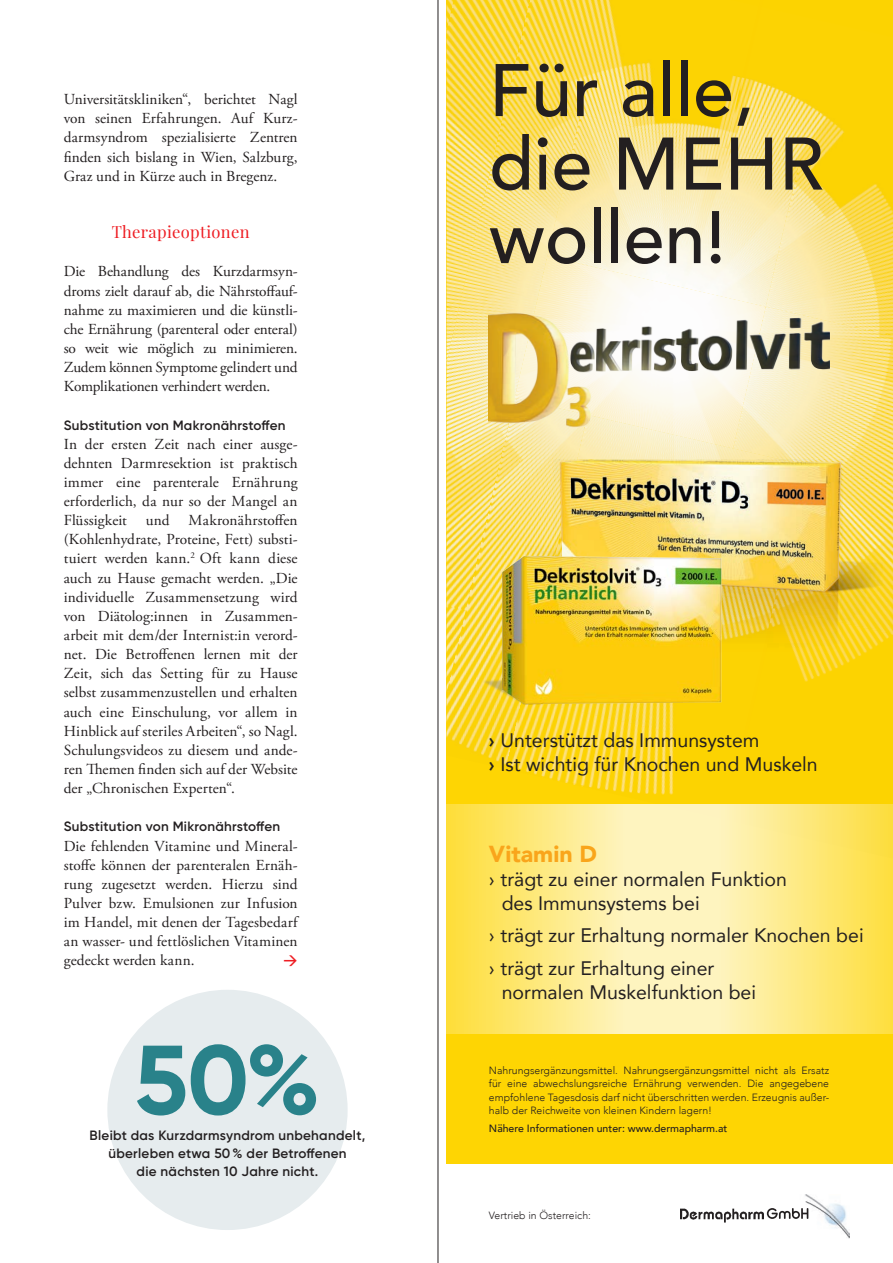
<style>
.page{position:relative;width:893px;height:1263px;background:#fff}
.page>*{position:absolute;margin:0;border:0;box-sizing:border-box;transform-origin:0 0}
.Fließtext{font:700 97.8px "Gilroy";color:#29828a}
.t1{font:500 73.5px/73.5px "Avenir";color:#231f20}
.t2{font:900 23.1px "Avenir";color:#f9a51b}
.t3{font:19.5px/24px "Avenir";color:#231f20}
.t4{font:500 18px "Gilroy";color:#ee1d23}
.Zwischentitel_Playfair{font:16.5px "Playfair Display";letter-spacing:.02em;color:#ee1d23}
.Fließtext-2{font:15.3px/19.2px "Adobe Garamond Pro";color:#231f20;text-align:justify}
.Zwischentitel_Gilroy_Semibold{font:600 13.5px "Gilroy";letter-spacing:.02em;color:#231f20}
.t5{font:300 10.5px/13.5px "Avenir";color:#231f20;text-align:justify}
.t6{font:500 10.5px "Avenir";color:#231f20}
.s1{font-weight:800}
</style>
<div class="page">
<div style="left:107px;top:990px;width:241px;height:240px;background:#e6ecee;border-radius:50%"></div>
<hr style="left:438px;top:0;width:1px;height:1263px;background:#231f20">
<div style="left:446px;top:0;width:447px;height:1163px;background:#fed503"></div>
<img style="left:446px;top:0;width:61px;height:97px">
<img style="left:446px;top:0;width:8px;height:31px">
<img style="left:759px;top:82px;width:85px;height:83px">
<img style="left:507px;top:0;width:252px;height:114px">
<img style="left:799px;top:165px;width:94px;height:141px">
<img style="left:580px;top:114px;width:219px;height:188px">
<img style="left:446px;top:97px;width:134px;height:301px">
<img style="left:806px;top:306px;width:87px;height:159px">
<img style="left:514px;top:256px;width:252px;height:46px">
<img style="left:446px;top:307px;width:13px;height:56px">
<img style="left:882px;top:465px;width:11px;height:142px">
<img style="left:588px;top:430px;width:218px;height:29px">
<img style="left:446px;top:398px;width:142px;height:367px">
<img style="left:794px;top:607px;width:99px;height:75px">
<img style="left:506px;top:741px;width:168px;height:54px">
<svg style="left:446px;top:804px;width:447px;height:229px;background:#fdeb8a"></svg>
<img style="left:489px;top:302px;width:340px;height:128px">
<img style="left:680px;top:1208px;width:84px;height:15px">
<img style="left:805px;top:1194px;width:45px;height:44px">
<svg style="left:767px;top:1208px;width:41px;height:11px"></svg>
<img style="left:757px;top:618px;width:125px;height:34px">
<img style="left:520px;top:459px;width:362px;height:159px">
<img style="left:446px;top:520px;width:311px;height:221px">
<p class="Fließtext-2" style="left:64px;top:90px;width:235px">Universitätskliniken“, berichtet Nagl von seinen Erfahrungen. Auf Kurz&shy;darmsyndrom spezialisierte Zentren finden sich bislang in Wien, Salzburg, Graz und in Kürze auch in Bregenz.</p>
<p class="Zwischentitel_Playfair" style="left:112px;top:219px;width:139px">Therapieoptionen</p>
<p class="Fließtext-2" style="left:64px;top:262px;width:235px">Die Behandlung des Kurzdarmsyn&shy;droms zielt darauf ab, die Nährstoffauf&shy;nahme zu maximieren und die künstli&shy;che Ernährung (parenteral oder enteral) so weit wie möglich zu minimieren.<br>Zudem können Symptome gelindert und Komplikationen verhindert werden.</p>
<p class="Zwischentitel_Gilroy_Semibold" style="left:64px;top:416px;width:223px">Substitution von Makronährstoffen</p>
<p class="Fließtext-2" style="left:64px;top:435px;width:235px">In der ersten Zeit nach einer ausge&shy;dehnten Darmresektion ist praktisch immer eine parenterale Ernährung erforderlich, da nur so der Mangel an Flüssigkeit und Makronährstoffen (Kohlenhydrate, Proteine, Fett) substi&shy;tuiert werden kann.<sup>2</sup> Oft kann diese auch zu Hause gemacht werden. „Die individuelle Zusammensetzung wird von Diätolog:innen in Zusammen&shy;arbeit mit dem/der Internist:in verord&shy;net. Die Betroffenen lernen mit der Zeit, sich das Setting für zu Hause selbst zusammenzustellen und erhalten auch eine Einschulung, vor allem in Hinblick auf steriles Arbeiten“, so Nagl.<br>Schulungsvideos zu diesem und ande&shy;ren Themen finden sich auf der Website der „Chronischen Experten“.</p>
<p class="Zwischentitel_Gilroy_Semibold" style="left:64px;top:818px;width:218px">Substitution von Mikronährstoffen</p>
<p class="Fließtext-2" style="left:64px;top:836px;width:235px">Die fehlenden Vitamine und Mineral&shy;stoffe können der parenteralen Ernäh&shy;rung zugesetzt werden. Hierzu sind Pulver bzw. Emulsionen zur Infusion im Handel, mit denen der Tagesbedarf an wasser- und fettlöslichen Vitaminen gedeckt werden kann.</p>
<p class="t4" style="left:283px;top:949px;width:16px">→</p>
<p class="Fließtext" style="left:135px;top:1019px;width:187px">50%</p>
<p class="Zwischentitel_Gilroy_Semibold" style="left:108px;top:1145px;width:240px">überleben etwa 50 % der Betroffenen</p>
<p class="Zwischentitel_Gilroy_Semibold" style="left:137px;top:1163px;width:183px">die nächsten 10 Jahre nicht.</p>
<p class="Zwischentitel_Gilroy_Semibold" style="left:90px;top:1127px;width:277px">Bleibt das Kurzdarmsyndrom unbehandelt,</p>
<p class="t1" style="left:489px;top:50px;width:336px">Für alle, die MEHR wollen!</p>
<p class="t3" style="left:489px;top:727px;width:330px"><span class="s1">›</span> Unterstützt das Immunsystem<br><span class="s1">›</span> Ist wichtig für Knochen und Muskeln</p>
<p class="t2" style="left:489px;top:834px;width:110px">Vitamin D</p>
<p class="t3" style="left:502px;top:866px;width:287px;text-indent:-13px">› trägt zu einer normalen Funktion des Immunsystems bei</p>
<p class="t3" style="left:489px;top:918px;width:376px;line-height:32.5px">› trägt zur Erhaltung normaler Knochen bei › trägt zur Erhaltung einer</p>
<p class="t3" style="left:502px;top:979px;width:256px">normalen Muskelfunktion bei</p>
<p class="t5" style="left:489px;top:1063px;width:342px">Nahrungsergänzungsmittel. Nahrungsergänzungsmittel nicht als Ersatz für eine abwechslungsreiche Ernährung verwenden. Die angegebene empfohlene Tagesdosis darf nicht überschritten werden. Erzeugnis außer&shy;halb der Reichweite von kleinen Kindern lagern!</p>
<p class="t6" style="left:489px;top:1119px;width:240px">Nähere Informationen unter: www.dermapharm.at</p>
<p class="t5" style="left:489px;top:1209px;width:103px">Vertrieb in Österreich:</p>
</div>
